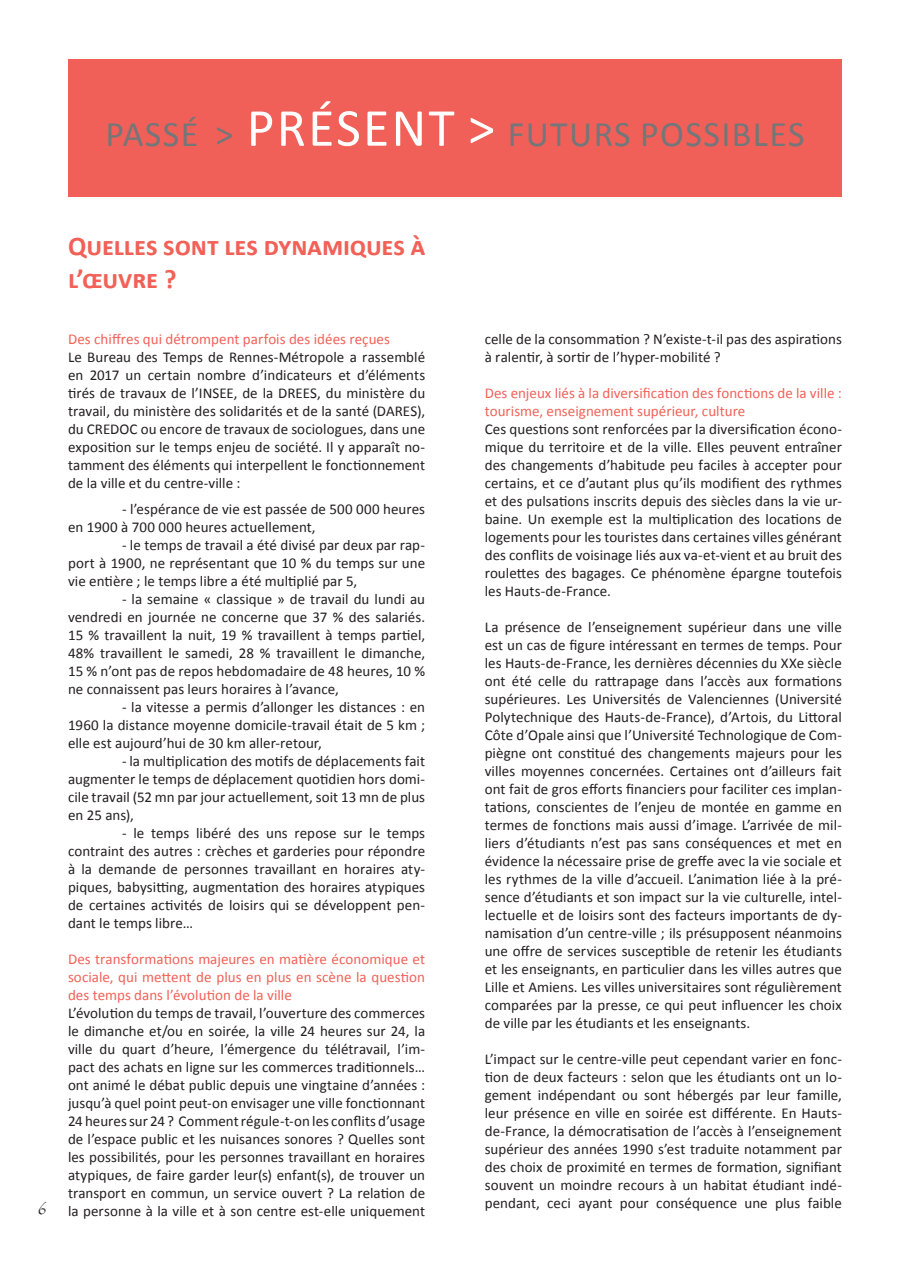
<style>
.page{position:relative;width:910px;height:1280px;background:#fff}
.page>*{position:absolute;margin:0;border:0;box-sizing:border-box;transform-origin:0 0}
.t1{font:36px "Calibri";letter-spacing:.04em;color:#757679}
.t2{font:700 27px/32.4px "Calibri";letter-spacing:-.005em;color:#f16157}
.t3{font:18px "Papyrus";color:#231f20}
.t4{font:15px/18px "Calibri";letter-spacing:.005em;color:#231f20;text-align:justify}
.t5{font:15px/18px "Calibri";color:#f16157;text-align:justify}
.s1{font-size:54px;color:#fff}
</style>
<div class="page">
<div style="left:68px;top:60px;width:774px;height:137px;background:#f16058"></div>
<h1 class="t1" style="left:105px;top:111px;width:701px">passé &gt; <span class="s1">présent &gt;</span> futurs possibles</h1>
<p class="t3" style="left:37px;top:1197px;width:12px">6</p>
<h2 class="t2" style="left:68px;top:230px;width:359px">Quelles sont les dynamiques à l’œuvre ?</h2>
<p class="t5" style="left:68px;top:330px;width:323px">Des chiffres qui détrompent parfois des idées reçues</p>
<p class="t4" style="left:68px;top:348px;width:359px">Le Bureau des Temps de Rennes-Métropole a rassemblé en 2017 un certain nombre d’indicateurs et d’éléments tirés de travaux de l’INSEE, de la DREES, du ministère du travail, du ministère des solidarités et de la santé (DARES), du CREDOC ou encore de travaux de sociologues, dans une exposition sur le temps enjeu de société. I l y apparaît no&shy;tamment des éléments qui interpellent le fonctionnement de la ville et du centre-ville :</p>
<p class="t4" style="left:68px;top:500px;width:359px;text-indent:54px">- l’espérance de vie est passée de 500 000 heures en 1900 à 700 000 heures actuellement,</p>
<p class="t4" style="left:68px;top:536px;width:359px;text-indent:54px">- le temps de travail a été divisé par deux par rap&shy;port à 1900, ne représentant que 10 % du temps sur une vie entière ; le temps libre a été multiplié par 5,</p>
<p class="t4" style="left:68px;top:590px;width:359px;text-indent:54px">- la semaine « classique » de travail du lundi au vendredi en journée ne concerne que 37 % des salariés.<br>15 % travaillent la nuit, 19 % travaillent à temps partiel, 48% travaillent le samedi, 28 % travaillent le dimanche, 15 % n’ont pas de repos hebdomadaire de 48 heures, 10 % ne connaissent pas leurs horaires à l’avance,</p>
<p class="t4" style="left:68px;top:698px;width:359px;text-indent:54px">- la vitesse a permis d’allonger les distances : en 1960 la distance moyenne domicile-travail était de 5 km ; elle est aujourd’hui de 30 km aller-retour,</p>
<p class="t4" style="left:68px;top:752px;width:359px;text-indent:54px">- la multiplication des motifs de déplacements fait augmenter le temps de déplacement quotidien hors domi&shy;cile travail (52 mn par jour actuellement, soit 13 mn de plus en 25 ans),</p>
<p class="t4" style="left:68px;top:824px;width:359px;text-indent:54px">- le temps libéré des uns repose sur le temps contraint des autres : crèches et garderies pour répondre à la demande de personnes travaillant en horaires aty&shy;piques, babysitting, augmentation des horaires atypiques de certaines activités de loisirs qui se développent pen&shy;dant le temps libre…</p>
<p class="t5" style="left:68px;top:950px;width:359px">Des transformations majeures en matière économique et sociale, qui mettent de plus en plus en scène la question des temps dans l’évolution de la ville</p>
<p class="t4" style="left:68px;top:1004px;width:359px">L’évolution du temps de travail, l’ouverture des commerces le dimanche et/ou en soirée, la ville 24 heures sur 24, la ville du quart d’heure, l’émergence du télétravail, l’im&shy;pact des achats en ligne sur les commerces traditionnels… ont animé le débat public depuis une vingtaine d’années : jusqu’à quel point peut-on envisager une ville fonctionnant 24 heures sur 24 ? Comment régule-t-on les conflits d’usage de l’espace public et les nuisances sonores ? Quelles sont les possibilités, pour les personnes travaillant en horaires atypiques, de faire garder leur(s) enfant(s), de trouver un transport en commun, un service ouvert ? La relation de la personne à la ville et à son centre est-elle uniquement</p>
<p class="t4" style="left:485px;top:330px;width:359px">celle de la consommation ? N’existe-t-il pas des aspirations à ralentir, à sortir de l’hyper-mobilité ?</p>
<p class="t5" style="left:485px;top:384px;width:359px">Des enjeux liés à la diversification des fonctions de la ville : tourisme, enseignement supérieur, culture</p>
<p class="t4" style="left:485px;top:420px;width:359px">Ces questions sont renforcées par la diversification écono&shy;mique du territoire et de la ville. Elles peuvent entraîner des changements d’habitude peu faciles à accepter pour certains, et ce d’autant plus qu’ils modifient des rythmes et des pulsations inscrits depuis des siècles dans la vie ur&shy;baine. U n exemple est la multiplication des locations de logements pour les touristes dans certaines villes générant des conflits de voisinage liés aux va-et-vient et au bruit des roulettes des bagages. Ce phénomène épargne toutefois les Hauts-de-France.</p>
<p class="t4" style="left:485px;top:618px;width:359px">La présence de l’enseignement supérieur dans une ville est un cas de figure intéressant en termes de temps. Pour les Hauts-de-France, les dernières décennies du XXe siècle ont été celle du rattrapage dans l’accès aux formations supérieures. Les U niversités de Valenciennes (U niversité Polytechnique des Hauts-de-France), d’Artois, du Littoral Côte d’Opale ainsi que l’U niversité Technologique de Com&shy;piègne ont constitué des changements majeurs pour les villes moyennes concernées. Certaines ont d’ailleurs fait ont fait de gros efforts financiers pour faciliter ces implan&shy;tations, conscientes de l’enjeu de montée en gamme en termes de fonctions mais aussi d’image. L’arrivée de mil&shy;liers d’étudiants n’est pas sans conséquences et met en évidence la nécessaire prise de greffe avec la vie sociale et les rythmes de la ville d’accueil. L’animation liée à la pré&shy;sence d’étudiants et son impact sur la vie culturelle, intel&shy;lectuelle et de loisirs sont des facteurs importants de dy&shy;namisation d’un centre-ville ; ils présupposent néanmoins une offre de services susceptible de retenir les étudiants et les enseignants, en particulier dans les villes autres que Lille et Amiens. Les villes universitaires sont régulièrement comparées par la presse, ce qui peut influencer les choix de ville par les étudiants et les enseignants.</p>
<p class="t4" style="left:485px;top:1050px;width:359px">L’impact sur le centre-ville peut cependant varier en fonc&shy;tion de deux facteurs : selon que les étudiants ont un lo&shy;gement indépendant ou sont hébergés par leur famille, leur présence en ville en soirée est différente. En Hauts&shy;de-France, la démocratisation de l’accès à l’enseignement supérieur des années 1990 s’est traduite notamment par des choix de proximité en termes de formation, signifiant souvent un moindre recours à un habitat étudiant indé&shy;pendant, ceci ayant pour conséquence une plus faible</p>
</div>
